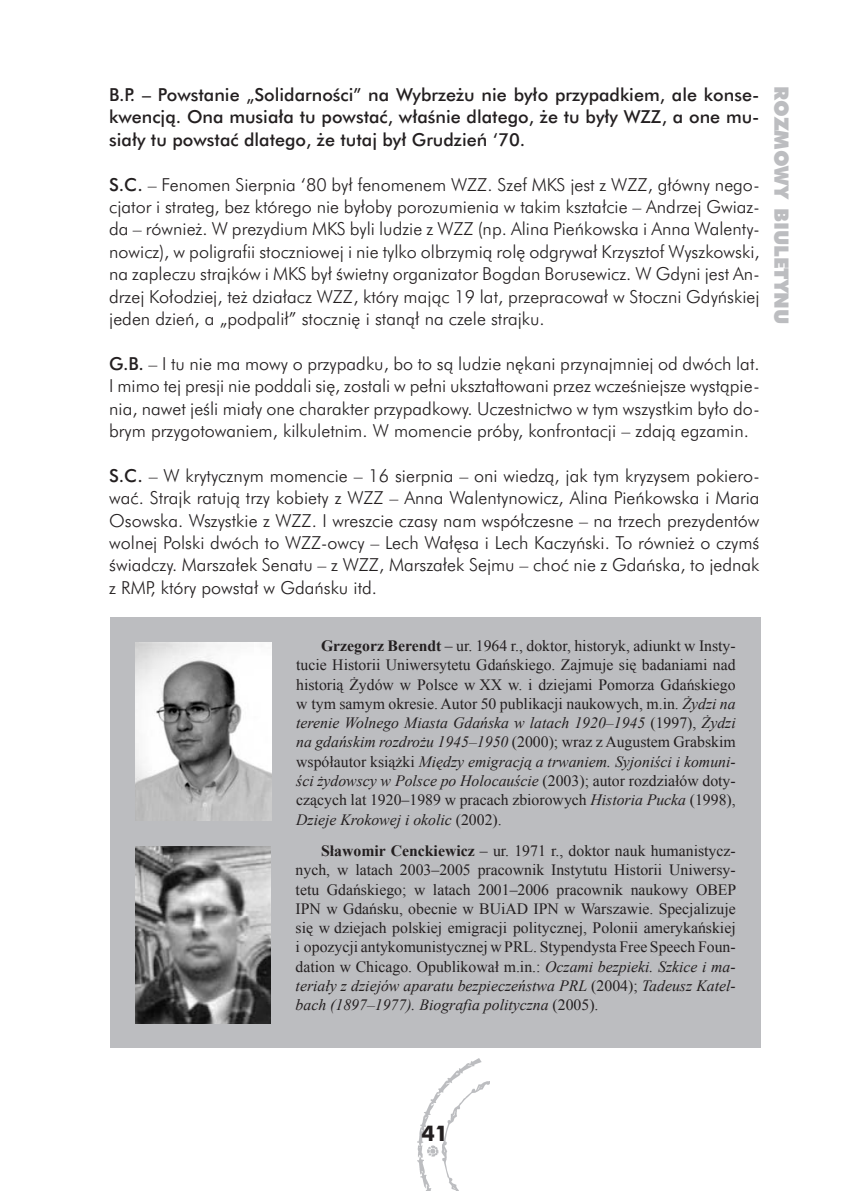
<style>
.page{position:relative;width:844px;height:1191px;background:#fff}
.page>*{position:absolute;margin:0;border:0;box-sizing:border-box;transform-origin:0 0}
.t1{font:700 21px "Futura PL";color:#231f20}
.t2{font:19.25px "Futura X Blk PL";color:#bcbdc0}
.t3{font:17.5px/22.4px "Futura Lt PL";color:#231f20;text-align:justify}
.t4{font:17.5px/22.4px "Futura Md PL";color:#231f20;text-align:justify}
.t5{font:15.75px/19.2px "Times New Roman";color:#231f20;text-align:justify}
.s1{font-family:"Futura Md PL"}
.s2{font-weight:700}
.s3{font-style:italic}
</style>
<div class="page">
<img style="left:418px;top:1058px;width:72px;height:133px">
<div style="left:110px;top:617px;width:650px;height:431px;background:#bcbdc0"></div>
<img style="left:135px;top:642px;width:136px;height:178px">
<img style="left:135px;top:846px;width:136px;height:177px">
<p class="t4" style="left:109px;top:83px;width:651px">B.P. – Powstanie „Solidarności” na Wybrzeżu nie było przypadkiem, ale konse&shy;kwencją. Ona musiała tu powstać, właśnie dlatego, że tu były WZZ, a one mu&shy;siały tu powstać dlatego, że tutaj był Grudzień ‘70.</p>
<p class="t3" style="left:109px;top:173px;width:651px"><span class="s1">S.C.</span> – Fenomen Sierpnia ‘80 był fenomenem WZZ. Szef MKS jest z WZZ, główny nego&shy;cjator i strateg, bez którego nie byłoby porozumienia w takim kształcie – Andrzej Gwiaz&shy;da – również. W prezydium MKS byli ludzie z WZZ (np. Alina Pieńkowska i Anna Walenty&shy;nowicz), w poligrafii stoczniowej i nie tylko olbrzymią rolę odgrywał Krzysztof Wyszkowski, na zapleczu strajków i MKS był świetny organizator Bogdan Borusewicz. W Gdyni jest An&shy;drzej Kołodziej, też działacz WZZ, który mając 19 lat, przepracował w Stoczni Gdyńskiej jeden dzień, a „podpalił” stocznię i stanął na czele strajku.</p>
<p class="t3" style="left:109px;top:352px;width:651px"><span class="s1">G.B.</span> – I tu nie ma mowy o przypadku, bo to są ludzie nękani przynajmniej od dwóch lat.<br>I mimo tej presji nie poddali się, zostali w pełni ukształtowani przez wcześniejsze wystąpie&shy;nia, nawet jeśli miały one charakter przypadkowy. Uczestnictwo w tym wszystkim było do&shy;brym przygotowaniem, kilkuletnim. W momencie próby, konfrontacji – zdają egzamin.</p>
<p class="t3" style="left:109px;top:464px;width:651px"><span class="s1">S.C.</span> – W krytycznym momencie – 16 sierpnia – oni wiedzą, jak tym kryzysem pokiero&shy;wać. Strajk ratują trzy kobiety z WZZ – Anna Walentynowicz, Alina Pieńkowska i Maria Osowska. Wszystkie z WZZ. I wreszcie czasy nam współczesne – na trzech prezydentów wolnej Polski dwóch to WZZ-owcy – Lech Wałęsa i Lech Kaczyński. To również o czymś świadczy. Marszałek Senatu – z WZZ, Marszałek Sejmu – choć nie z Gdańska, to jednak z RMP, który powstał w Gdańsku itd.</p>
<p class="t2" style="left:793px;top:86px;width:240px;rotate:90deg">ROZMOWY BIULETYNU</p>
<p class="t5" style="left:296px;top:636px;width:441px;text-indent:25px"><span class="s2">Grzegorz Berendt</span> – ur. 1964 r., doktor, historyk, adiunkt w Insty&shy;tucie Historii Uniwersytetu Gdańskiego. Zajmuje się badaniami nad historią Żydów w Polsce w XX w. i dziejami Pomorza Gdańskiego w tym samym okresie. Autor 50 publikacji naukowych, m.in. <span class="s3">Żydzi na terenie Wolnego Miasta Gdańska w latach 1920–1945</span> (1997), <span class="s3">Żydzi na gdańskim rozdrożu 1945–1950</span> (2000); wraz z Augustem Grabskim współautor książki <span class="s3">Między emigracją a trwaniem. Syjoniści i komuni&shy;ści żydowscy w Polsce po Holocauście</span> (2003); autor rozdziałów doty&shy;czących lat 1920–1989 w pracach zbiorowych <span class="s3">Historia Pucka</span> (1998), <span class="s3">Dzieje Krokowej i okolic</span> (2002).</p>
<p class="t5" style="left:295px;top:841px;width:442px;text-indent:25px"><span class="s2">Sławomir Cenckiewicz</span> – ur. 1971 r., doktor nauk humanistycz&shy;nych, w latach 2003–2005 pracownik Instytutu Historii Uniwersy&shy;tetu Gdańskiego; w latach 2001–2006 pracownik naukowy OBEP IPN w Gdańsku, obecnie w BUiAD IPN w Warszawie. Specjalizuje się w dziejach polskiej emigracji politycznej, Polonii amerykańskiej i opozycji antykomunistycznej w PRL. Stypendysta Free Speech Foun&shy;dation w Chicago. Opublikował m.in.: <span class="s3">Oczami bezpieki. Szkice i ma&shy;teriały z dziejów aparatu bezpieczeństwa PRL</span> (2004); <span class="s3">Tadeusz Katel&shy;bach (1897–1977). Biografia polityczna</span> (2005).</p>
<p class="t1" style="left:421px;top:1120px;width:28px">41</p>
</div>
